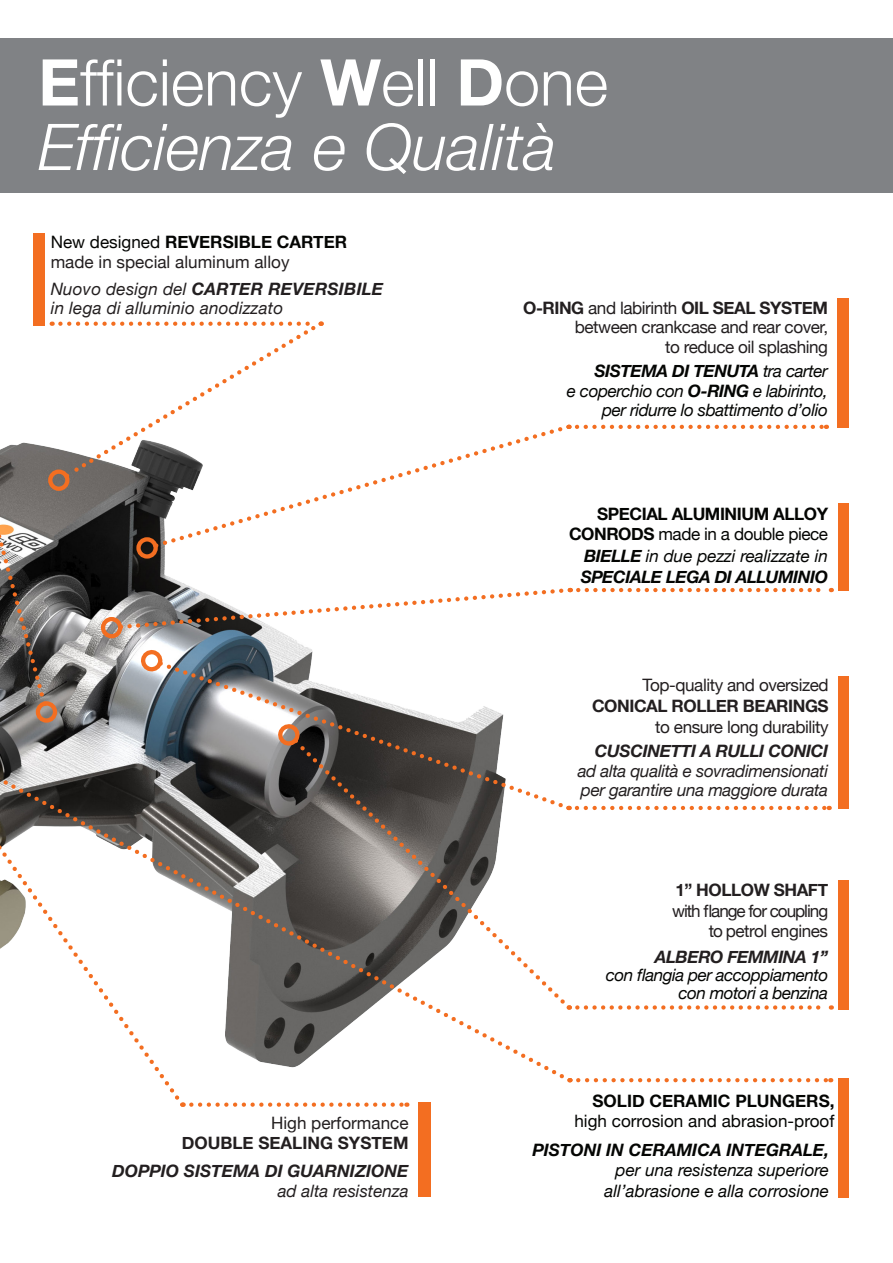
<style>
.page{position:relative;width:893px;height:1263px;background:#fff}
.page>*{position:absolute;margin:0;border:0;box-sizing:border-box;transform-origin:0 0}
.t1{font:italic 300 64.5px/64.5px "Helvetica Neue";color:#fff}
.t2{font:italic 17.1px/19.5px "Helvetica Neue";letter-spacing:-.025em;color:#040503;text-align:right}
.t3{font:17.1px/19.5px "Helvetica Neue";letter-spacing:-.025em;color:#231f20;text-align:right}
.t4{font:17.1px/20.5px "Helvetica Neue";color:#231f20}
.t5{font:italic 17.1px/19.5px "Helvetica Neue";letter-spacing:-.02em;color:#231f20}
.t6{font:italic 17.1px/19.5px "Helvetica Neue";letter-spacing:.01em;color:#231f20}
.t7{font:italic 17.1px/20.5px "Helvetica Neue";color:#040503;text-align:right}
.t8{font:italic 700 17.1px/20.5px "Helvetica Neue";letter-spacing:-.025em;color:#040503}
.t9{font:700 17.1px/19.5px "Helvetica Neue";letter-spacing:-.025em;color:#040503;text-align:right}
.t10{font:italic 700 17.1px "Helvetica Neue";letter-spacing:-.02em;color:#231f20}
.t11{font:17.1px/20.5px "Helvetica Neue";letter-spacing:-.06em;color:#231f20;text-align:right}
.t12{font:700 17.1px "Helvetica Neue";letter-spacing:-.025em;color:#231f20}
.t13{font:17.1px "Helvetica Neue";color:#040503}
.t14{font:italic 700 17.1px "Helvetica Neue";color:#040503}
.t15{font:italic 700 17.1px "Helvetica Neue";color:#231f20}
.t16{font:700 17.1px "Helvetica Neue";color:#040503}
.t17{font:700 17.1px "Helvetica Neue";color:#231f20}
.t18{font:italic 17.1px "Helvetica Neue";color:#231f20}
.s1{font-weight:700;font-style:normal}
.s2{font-style:normal}
.s3{color:#040503}
.s4{font-weight:700;color:#040503}
.s5{font-weight:700}
.s6{font-weight:400}
</style>
<div class="page">
<img style="left:0;top:448px;width:313px;height:316px">
<div style="left:0;top:38px;width:893px;height:155px;background:#808285"></div>
<svg style="left:0;top:764px;width:568px;height:318px"></svg>
<svg style="left:0;top:807px;width:183px;height:296px"></svg>
<svg style="left:292px;top:764px;width:277px;height:243px"></svg>
<svg style="left:158px;top:659px;width:408px;height:151px"></svg>
<svg style="left:138px;top:647px;width:28px;height:27px"></svg>
<div style="left:101px;top:617px;width:21px;height:21px;border:4px solid #f36e21;border-radius:50%"></div>
<svg style="left:154px;top:427px;width:409px;height:123px"></svg>
<div style="left:136px;top:537px;width:22px;height:22px;border:4px solid #f36e21;border-radius:50%"></div>
<svg style="left:577px;top:425px;width:250px;height:4px"></svg>
<svg style="left:120px;top:586px;width:451px;height:45px"></svg>
<svg style="left:578px;top:588px;width:254px;height:4px"></svg>
<svg style="left:577px;top:806px;width:253px;height:4px"></svg>
<svg style="left:577px;top:1005px;width:255px;height:5px"></svg>
<svg style="left:578px;top:1078px;width:253px;height:4px"></svg>
<svg style="left:191px;top:1102px;width:216px;height:5px"></svg>
<div style="left:838px;top:1078px;width:11px;height:119px;background:#f36e21"></div>
<div style="left:419px;top:1102px;width:12px;height:95px;background:#f36e21"></div>
<div style="left:838px;top:880px;width:11px;height:130px;background:#f36e21"></div>
<div style="left:838px;top:676px;width:11px;height:133px;background:#f36e21"></div>
<div style="left:838px;top:503px;width:11px;height:88px;background:#f36e21"></div>
<div style="left:837px;top:298px;width:12px;height:130px;background:#f36e21"></div>
<div style="left:33px;top:234px;width:11px;height:92px;background:#f36e21"></div>
<svg style="left:0;top:284px;width:53px;height:422px"></svg>
<div style="left:36px;top:701px;width:21px;height:22px;border:4px solid #f36e21;border-radius:50%"></div>
<svg style="left:60px;top:322px;width:262px;height:157px"></svg>
<div style="left:48px;top:469px;width:22px;height:22px;border:4px solid #f36e21;border-radius:50%"></div>
<h1 class="t1" style="left:38px;top:47px;width:571px"><span class="s1">E</span><span class="s2">fficiency</span> <span class="s1">W</span><span class="s2">ell</span> <span class="s1">D</span><span class="s2">one<br></span>Efficienza e Qualità</h1>
<p class="t4" style="left:51px;top:232px;width:298px"><span class="s3">New designed</span> <span class="s4">REVERSIBLE CARTER </span>made in special aluminum alloy</p>
<p class="t6" style="left:51px;top:280px;width:334px">Nuovo design del <span class="s5">CARTER REVERSIBILE </span>in lega di alluminio anodizzato</p>
<p class="t4" style="left:271px;top:1113px;width:139px">High performance</p>
<p class="t17" style="left:182px;top:1130px;width:228px">DOUBLE SEALING SYSTEM</p>
<p class="t15" style="left:112px;top:1157px;width:298px">DOPPIO SISTEMA DI GUARNIZIONE</p>
<p class="t18" style="left:278px;top:1179px;width:132px">ad alta resistenza</p>
<p class="t3" style="left:523px;top:299px;width:306px"><span class="s5">O-RING</span> and labirinth <span class="s5">OIL SEAL SYSTEM </span>between crankcase and rear cover,<br>to reduce oil splashing</p>
<p class="t2" style="left:567px;top:362px;width:263px"><span class="s5">SISTEMA DI TENUTA</span> tra carter<br>e coperchio con <span class="s5">O-RING</span> e labirinto, per ridurre lo sbattimento d’olio</p>
<p class="t9" style="left:569px;top:505px;width:261px">SPECIAL ALUMINIUM ALLOY<br>CONRODS <span class="s6">made in a double piece</span></p>
<p class="t8" style="left:581px;top:546px;width:249px">BIELLE <span class="s6">in due pezzi realizzate in<br></span>SPECIALE LEGA DI ALLUMINIO</p>
<p class="t3" style="left:643px;top:677px;width:188px">Top-quality and oversized</p>
<p class="t12" style="left:592px;top:692px;width:238px">CONICAL ROLLER BEARINGS</p>
<p class="t3" style="left:655px;top:718px;width:175px">to ensure long durability</p>
<p class="t10" style="left:595px;top:738px;width:235px">CUSCINETTI A RULLI CONICI</p>
<p class="t5" style="left:578px;top:762px;width:252px">ad alta qualità e sovradimensionati per garantire una maggiore durata</p>
<p class="t12" style="left:675px;top:876px;width:154px">1” HOLLOW SHAFT</p>
<p class="t11" style="left:672px;top:901px;width:158px">with flange for coupling to petrol engines</p>
<p class="t10" style="left:655px;top:943px;width:175px">ALBERO FEMMINA 1”</p>
<p class="t2" style="left:606px;top:967px;width:224px;line-height:17.7px">con flangia per accoppiamento con motori a benzina</p>
<p class="t16" style="left:592px;top:1087px;width:243px">SOLID CERAMIC PLUNGERS,</p>
<p class="t13" style="left:574px;top:1109px;width:262px">high corrosion and abrasion-proof</p>
<p class="t14" style="left:532px;top:1136px;width:298px">PISTONI IN CERAMICA INTEGRALE,</p>
<p class="t7" style="left:605px;top:1161px;width:226px">per una resistenza superiore all’abrasione e alla corrosione</p>
</div>
